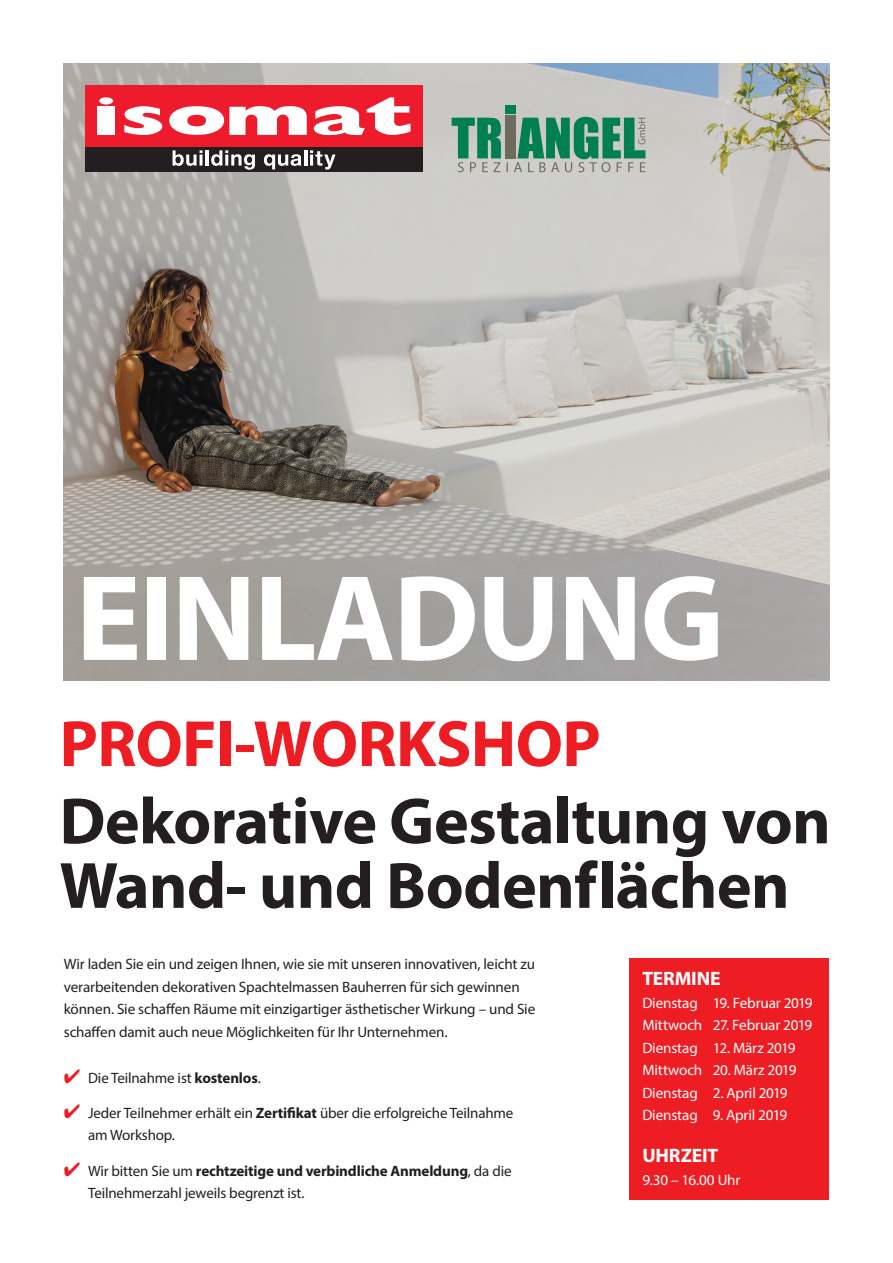
<style>
.page{position:relative;width:893px;height:1263px;background:#fff}
.page>*{position:absolute;margin:0;border:0;box-sizing:border-box;transform-origin:0 0}
.t1{font:700 123px "Myriad Pro";letter-spacing:-.02em;color:#fff}
.t2{font:700 66px/64.5px "Myriad Pro";letter-spacing:-.01em;color:#231f20}
.t3{font:700 66px "Myriad Pro";letter-spacing:-.01em;color:#ee1d23}
.t4{font:700 19.5px "Myriad Pro";letter-spacing:-.01em;color:#fff}
.t5{font:15px/22.5px "Myriad Pro";letter-spacing:-.01em;color:#231f20}
.t6{font:15px/22.5px "Myriad Pro";letter-spacing:-.01em;color:#fff}
.s1{color:#ee1d23}
.s2{font-weight:700}
</style>
<div class="page">
<img style="left:64px;top:64px;width:765px;height:616px">
<div style="left:630px;top:958px;width:199px;height:241px;background:#ee1d23"></div>
<div style="left:85px;top:85px;width:338px;height:62px;background:#ee1b2c"></div>
<div style="left:85px;top:147px;width:338px;height:25px;background:#231f20"></div>
<svg style="left:173px;top:150px;width:30px;height:16px"></svg>
<hr style="left:206px;top:150px;width:3px;height:16px;background:#fff">
<svg style="left:211px;top:150px;width:44px;height:20px"></svg>
<svg style="left:264px;top:154px;width:37px;height:15px"></svg>
<hr style="left:304px;top:150px;width:3px;height:16px;background:#fff">
<svg style="left:310px;top:150px;width:26px;height:19px"></svg>
<div style="left:99px;top:97px;width:14px;height:8px;background:#fff;border-radius:50%"></div>
<div style="left:97px;top:106px;width:18px;height:29px;background:#fff"></div>
<svg style="left:314px;top:97px;width:96px;height:39px"></svg>
<svg style="left:124px;top:106px;width:183px;height:29px"></svg>
<div style="left:505px;top:105px;width:11px;height:8px;background:#007f52"></div>
<svg style="left:452px;top:117px;width:193px;height:55px;background:#63a188"></svg>
<div style="left:505px;top:115px;width:10px;height:44px;background:#6d6c5c"></div>
<h1 class="t1" style="left:76px;top:538px;width:650px">EINLADUNG</h1>
<h2 class="t3" style="left:60px;top:701px;width:543px">PROFI-WORKSHOP</h2>
<h2 class="t2" style="left:60px;top:787px;width:773px">Dekorative Gestaltung von<br>Wand- und Bodenflächen</h2>
<p class="t5" style="left:64px;top:953px;width:473px">Wir laden Sie ein und zeigen Ihnen, wie sie mit unseren innovativen, leicht zu verarbeitenden dekorativen Spachtelmassen Bauherren für sich gewinnen können. Sie schaffen Räume mit einzigartiger ästhetischer Wirkung – und Sie schaffen damit auch neue Möglichkeiten für Ihr Unternehmen.</p>
<p class="t5" style="left:64px;top:1066px;width:199px"><span class="s1">✔</span> Die Teilnahme ist <span class="s2">kostenlos</span>.</p>
<p class="t5" style="left:88px;top:1101px;width:427px;text-indent:-24px"><span class="s1">✔</span> Jeder Teilnehmer erhält ein <span class="s2">Zertifikat</span> über die erfolgreiche Teilnahme am Workshop.</p>
<p class="t5" style="left:88px;top:1159px;width:425px;text-indent:-24px"><span class="s1">✔</span> Wir bitten Sie um <span class="s2">rechtzeitige und verbindliche Anmeldung</span>, da die<br>Teilnehmerzahl jeweils begrenzt ist.</p>
<h3 class="t4" style="left:642px;top:966px;width:80px">TERMINE</h3>
<p class="t6" style="left:642px;top:991px;width:172px">Dienstag 19. Februar 2019<br>Mittwoch 27. Februar 2019<br>Dienstag 12. März 2019<br>Mittwoch 20. März 2019<br>Dienstag 2. April 2019<br>Dienstag 9. April 2019</p>
<h3 class="t4" style="left:642px;top:1143px;width:78px">UHRZEIT</h3>
<p class="t6" style="left:642px;top:1168px;width:100px">9.30 – 16.00 Uhr</p>
</div>
